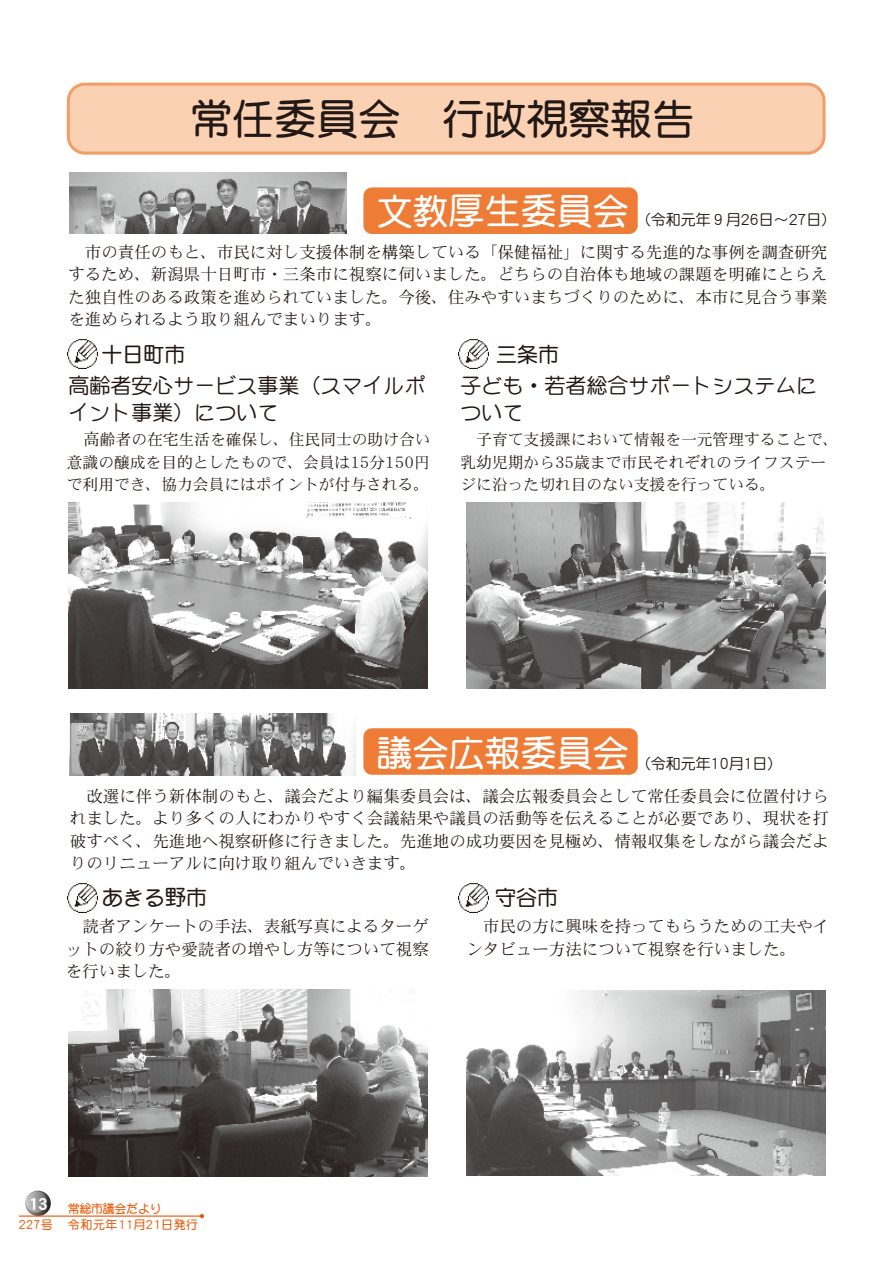
<style>
.page{position:relative;width:893px;height:1263px;background:#fff}
.page>*{position:absolute;margin:0;border:0;box-sizing:border-box;transform-origin:0 0}
.t1{font:700 42px "DFP Maru Gothic CID";color:#221815}
.t2{font:700 36px "DFP Maru Gothic CID";color:#fff}
.t3{font:500 21px/27px "DFP Maru Gothic CID";color:#221815}
.t4{font:700 21px "DFP Maru Gothic CID";color:#221815}
.t5{font:16.5px/22.5px "DFPHS Mincho CID W3";color:#221815;text-align:justify}
.t6{font:16.5px "DFPHS Gothic CID W7";color:#fff}
.t7{font:15.75px/22.5px "DFPHS Mincho CID W3";color:#221815;text-align:justify}
.t8{font:500 15px "DFP Maru Gothic CID";color:#221815}
.t9{font:700 12px/16.6px "DFP Maru Gothic CID";letter-spacing:.05em;color:#ea5504}
.s1{font-size:16.5px}
</style>
<div class="page">
<svg style="left:25px;top:1190px;width:26px;height:26px"></svg>
<svg style="left:26px;top:1191px;width:21px;height:21px"></svg>
<hr style="left:19px;top:1215px;width:185px;height:2px;background:#ea5504">
<hr style="left:892px;top:0;width:1px;height:99px;background:#fce5d9">
<div style="left:363px;top:187px;width:275px;height:47px;background:#ee7b36;border-radius:9px"></div>
<img style="left:68px;top:502px;width:359px;height:186px">
<img style="left:466px;top:502px;width:359px;height:186px">
<img style="left:69px;top:990px;width:359px;height:186px">
<img style="left:467px;top:990px;width:359px;height:185px">
<img style="left:69px;top:172px;width:277px;height:62px">
<img style="left:69px;top:714px;width:286px;height:61px">
<div style="left:68px;top:84px;width:756px;height:69px;background:#fad1b2;border-radius:17px"></div>
<div style="left:67px;top:83px;width:758px;height:72px;border:3px solid #f39e64;border-radius:17px"></div>
<div style="left:363px;top:728px;width:275px;height:47px;background:#ee7b36;border-radius:9px"></div>
<img style="left:67px;top:339px;width:30px;height:30px">
<img style="left:459px;top:339px;width:30px;height:30px">
<img style="left:67px;top:883px;width:30px;height:30px">
<img style="left:459px;top:883px;width:30px;height:30px">
<h1 class="t1" style="left:190px;top:96px;width:505px">常任委員会　行政視察報告</h1>
<h2 class="t2" style="left:377px;top:191px;width:253px">文教厚生委員会</h2>
<p class="t8" style="left:636px;top:212px;width:202px">（令和元年９月26日～27日(</p>
<p class="t5" style="left:68px;top:240px;width:761px">　市の責任のもと、市民に対し支援体制を構築している「保健福祉」に関する先進的な事例を調査研究するため、新潟県十日町市・三条市に視察に伺いました。どちらの自治体も地域の課題を明確にとらえた独自性のある政策を進められていました。今後、住みやすいまちづくりのために、本市に見合う事業を進められるよう取り組んでまいります。</p>
<p class="t4" style="left:102px;top:343px;width:85px">十日町市</p>
<p class="t3" style="left:68px;top:371px;width:359px">高齢者安心サービス事業（スマイルポイント事業）について</p>
<p class="t7" style="left:67px;top:428px;width:365px"><span class="s1">　高</span>齢者の在宅生活を確保し、住民同士の助け合い意識の醸成を目的としたもので、会員は15分150円で利用でき、協力会員にはポイントが付与される。</p>
<p class="t4" style="left:496px;top:343px;width:64px">三条市</p>
<p class="t3" style="left:461px;top:371px;width:359px">子ども・若者総合サポートシステムについて</p>
<p class="t7" style="left:461px;top:428px;width:380px;text-align:left">　子育て支援課において情報を一元管理することで、乳幼児期から35歳まで市民それぞれのライフステージに沿った切れ目のない支援を行っている。</p>
<h2 class="t2" style="left:377px;top:734px;width:253px">議会広報委員会</h2>
<p class="t5" style="left:70px;top:784px;width:761px">　改選に伴う新体制のもと、議会だより編集委員会は、議会広報委員会として常任委員会に位置付けられました。より多くの人にわかりやすく会議結果や議員の活動等を伝えることが必要であり、現状を打破すべく、先進地へ視察研修に行きました。先進地の成功要因を見極め、情報収集をしながら議会だよりのリニューアルに向け取り組んでいきます。</p>
<p class="t8" style="left:636px;top:755px;width:148px">（令和元年10月日1 (</p>
<p class="t4" style="left:102px;top:886px;width:106px">あきる野市</p>
<p class="t4" style="left:495px;top:886px;width:64px">守谷市</p>
<p class="t5" style="left:66px;top:915px;width:364px;text-indent:16px">読者アンケートの手法、表紙写真によるターゲットの絞り方や愛読者の増やし方等について視察を行いました。</p>
<p class="t5" style="left:466px;top:915px;width:365px;text-indent:16px">市民の方に興味を持ってもらうための工夫やインタビュー方法について視察を行いました。</p>
<p class="t6" style="left:29px;top:1195px;width:21px">13</p>
<p class="t9" style="left:19px;top:1216px;width:35px">227号</p>
<p class="t9" style="left:68px;top:1200px;width:132px">常総市議会だより<br>令和元年11月21日発行</p>
</div>
